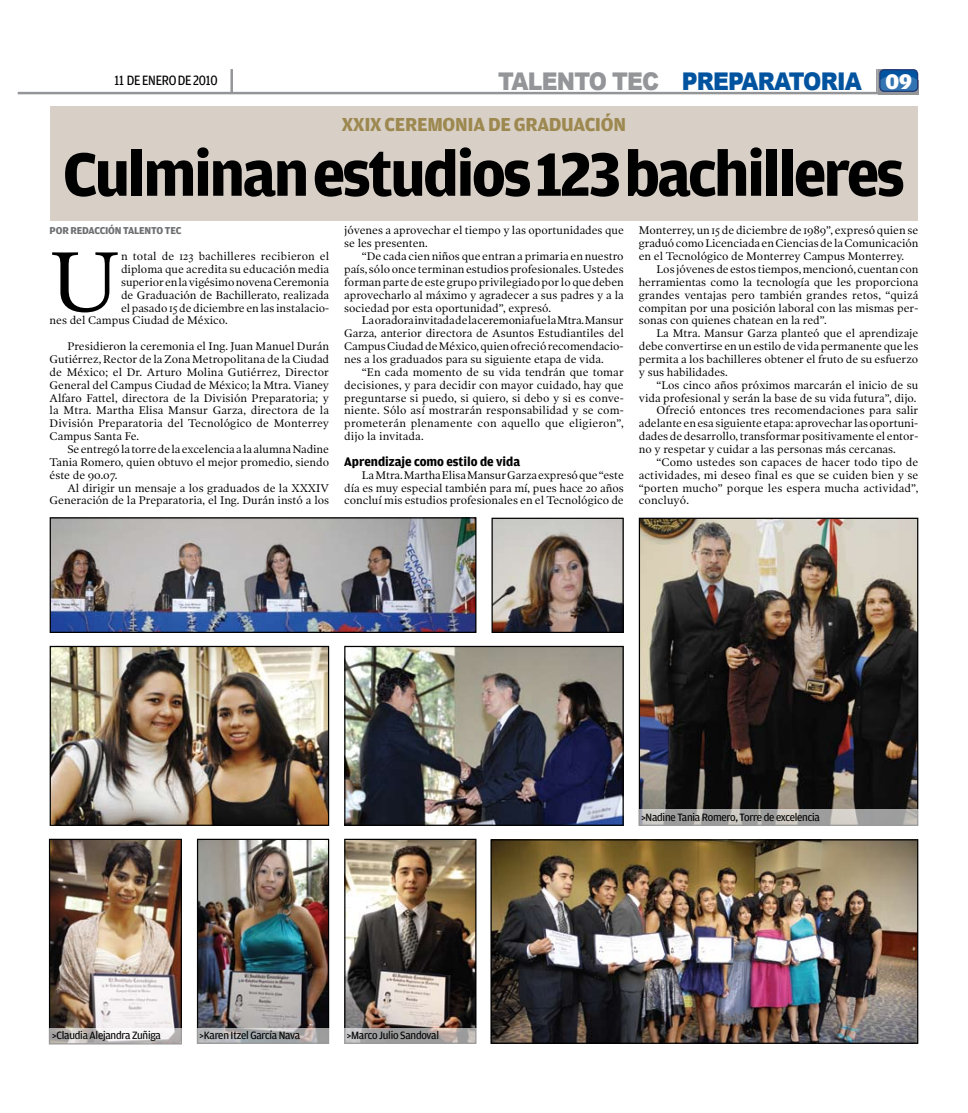
<style>
.page{position:relative;width:968px;height:1113px;background:#fff}
.page>*{position:absolute;margin:0;border:0;box-sizing:border-box;transform-origin:0 0}
.t1{font:86.38px "Poynter OS Text One";color:#000}
.t2{font:700 65px "Amplitude";letter-spacing:-.04em;color:#000}
.t3{font:900 24.38px "Arial";letter-spacing:-.035em;color:#939598;scale:.9 1}
.t4{font:900 24.38px "Arial";color:#00539f;scale:.9 1}
.t5{font:700 20px "Amplitude";letter-spacing:-.015em;color:#9d8850}
.t6{font:14.38px "Amplitude";letter-spacing:-.015em;color:#000;scale:.9 1}
.t7{font:700 13.12px "Amplitude";color:#000}
.t8{font:11.25px/12.9px "Poynter OS Text One";color:#000;text-align:justify}
.t9{font:11.25px "Amplitude";letter-spacing:-.02em;color:#000}
.t10{font:700 10.62px "Amplitude";letter-spacing:-.015em;color:#6d6f71}
.s1{color:#00539f}
.s2{font-family:"Amplitude";font-size:22.5px;color:#fff}
</style>
<div class="page">
<div style="left:50px;top:106px;width:867px;height:115px;background:#d8d0c7"></div>
<div style="left:898px;top:80px;width:20px;height:14px;background:#939598"></div>
<hr style="left:18px;top:92px;width:900px;height:2px;background:#939598">
<hr style="left:230px;top:69px;width:3px;height:24px;background:#939598">
<div style="left:879px;top:69px;width:39px;height:23px;border:1px solid #223a74;border-radius:4px"></div>
<svg style="left:876px;top:69px;width:40px;height:23px"></svg>
<img style="left:52px;top:519px;width:422px;height:112px">
<div style="left:50px;top:517px;width:426px;height:116px;border:1px solid #000"></div>
<img style="left:51px;top:840px;width:129px;height:188px">
<div style="left:49px;top:838px;width:133px;height:206px;border:1px solid #000"></div>
<img style="left:199px;top:840px;width:128px;height:188px">
<div style="left:197px;top:838px;width:132px;height:206px;border:1px solid #000"></div>
<img style="left:493px;top:519px;width:128px;height:112px">
<div style="left:491px;top:517px;width:132px;height:116px;border:1px solid #000"></div>
<img style="left:640px;top:520px;width:276px;height:290px">
<img style="left:346px;top:840px;width:128px;height:188px">
<div style="left:344px;top:838px;width:132px;height:206px;border:1px solid #000"></div>
<img style="left:492px;top:841px;width:424px;height:201px">
<div style="left:490px;top:839px;width:428px;height:205px;border:1px solid #000"></div>
<img style="left:52px;top:648px;width:275px;height:176px">
<div style="left:50px;top:646px;width:279px;height:180px;border:1px solid #000"></div>
<img style="left:346px;top:648px;width:275px;height:176px">
<div style="left:344px;top:646px;width:279px;height:180px;border:1px solid #000"></div>
<svg style="left:638px;top:810px;width:280px;height:16px;background:#adabaa"></svg>
<svg style="left:50px;top:1028px;width:132px;height:16px"></svg>
<svg style="left:197px;top:1028px;width:132px;height:16px;background:#acadaf"></svg>
<svg style="left:344px;top:1028px;width:132px;height:16px;background:#a9a6a5"></svg>
<p class="t6" style="left:114px;top:72px;width:116px">11 DE ENERO DE 2010</p>
<h3 class="t3" style="left:498px;top:68px;width:290px">TALENTO TEC <span class="s1">PREPARATOR</span></h3>
<h3 class="t4" style="left:837px;top:68px;width:85px">IA <span class="s2">09</span></h3>
<h3 class="t5" style="left:342px;top:114px;width:285px">XXIX CEREMONIA DE GRADUACIÓN</h3>
<h2 class="t2" style="left:63px;top:138px;width:843px">Culminan estudios 123 bachilleres</h2>
<p class="t10" style="left:50px;top:225px;width:133px">POR REDACCIÓN TALENTO TEC</p>
<h1 class="t1" style="left:50px;top:228px;width:72px">U</h1>
<p class="t8" style="left:121px;top:249px;width:210px">n total de 123 bachilleres recibieron el</p>
<p class="t8" style="left:121px;top:262px;width:209px">diploma que acredita su educación media</p>
<p class="t8" style="left:121px;top:275px;width:209px">superior en la vigésimo novena Ceremonia</p>
<p class="t8" style="left:121px;top:288px;width:209px">de Graduación de Bachillerato, realizada</p>
<p class="t8" style="left:121px;top:301px;width:210px">el pasado 15 de diciembre en las instalacio-</p>
<p class="t8" style="left:50px;top:314px;width:179px">nes del Campus Ciudad de México.</p>
<p class="t8" style="left:50px;top:339px;width:281px;text-indent:18px">Presidieron la ceremonia el Ing. Juan Manuel Durán Gutiérrez, Rector de la Zona Metropolitana de la Ciudad de México; el Dr. Arturo Molina Gutiérrez, Director General del Campus Ciudad de México; la Mtra. Vianey Alfaro Fattel, directora de la División Preparatoria; y la Mtra. Martha Elisa Mansur Garza, directora de la División Preparatoria del Tecnológico de Monterrey Campus Santa Fe.</p>
<p class="t8" style="left:50px;top:442px;width:281px;text-indent:18px">Se entregó la torre de la excelencia a la alumna Nadine Tania Romero, quien obtuvo el mejor promedio, siendo éste de 90.07.</p>
<p class="t8" style="left:50px;top:481px;width:281px;text-align:right">Al dirigir un mensaje a los graduados de la XXXIV<br>Generación de la Preparatoria, el Ing. Durán instó a los</p>
<p class="t8" style="left:344px;top:224px;width:281px">jóvenes a aprovechar el tiempo y las oportunidades que se les presenten.</p>
<p class="t8" style="left:344px;top:249px;width:281px;text-indent:18px">“De cada cien niños que entran a primaria en nuestro país, sólo once terminan estudios profesionales. Ustedes forman parte de este grupo privilegiado por lo que deben aprovecharlo al máximo y agradecer a sus padres y a la sociedad por esta oportunidad”, expresó.</p>
<p class="t8" style="left:344px;top:314px;width:281px;text-indent:18px">La oradora invitada de la ceremonia fue la Mtra. Mansur Garza, anterior directora de Asuntos Estudiantiles del Campus Ciudad de México, quien ofreció recomendacio&shy;nes a los graduados para su siguiente etapa de vida.</p>
<p class="t8" style="left:344px;top:365px;width:281px;text-indent:18px">“En cada momento de su vida tendrán que tomar decisiones, y para decidir con mayor cuidado, hay que preguntarse si puedo, si quiero, si debo y si es conve&shy;niente. Sólo así mostrarán responsabilidad y se com&shy;prometerán plenamente con aquello que eligieron”, dijo la invitada.</p>
<p class="t7" style="left:344px;top:454px;width:177px">Aprendizaje como estilo de vida</p>
<p class="t8" style="left:344px;top:468px;width:281px;text-indent:18px">La Mtra. Martha Elisa Mansur Garza expresó que “este día es muy especial también para mí, pues hace 20 años concluí mis estudios profesionales en el Tecnológico de</p>
<p class="t8" style="left:638px;top:224px;width:281px">Monterrey, un 15 de diciembre de 1989”, expresó quien se graduó como Licenciada en Ciencias de la Comunicación en el Tecnológico de Monterrey Campus Monterrey.</p>
<p class="t8" style="left:638px;top:262px;width:281px;text-indent:18px">Los jóvenes de estos tiempos, mencionó, cuentan con herramientas como la tecnología que les proporciona grandes ventajas pero también grandes retos, “quizá compitan por una posición laboral con las mismas per&shy;sonas con quienes chatean en la red”.</p>
<p class="t8" style="left:638px;top:327px;width:281px;text-indent:18px">La Mtra. Mansur Garza planteó que el aprendizaje debe convertirse en un estilo de vida permanente que les permita a los bachilleres obtener el fruto de su esfuerzo y sus habilidades.</p>
<p class="t8" style="left:656px;top:378px;width:263px">“Los cinco años próximos marcarán el inicio de su</p>
<p class="t8" style="left:638px;top:391px;width:279px">vida profesional y serán la base de su vida futura”, dijo.</p>
<p class="t8" style="left:656px;top:404px;width:263px">Ofreció entonces tres recomendaciones para salir</p>
<p class="t8" style="left:638px;top:417px;width:281px">adelante en esa siguiente etapa: aprovechar las oportuni-</p>
<p class="t8" style="left:638px;top:429px;width:281px">dades de desarrollo, transformar positivamente el entor-</p>
<p class="t8" style="left:638px;top:442px;width:258px">no y respetar y cuidar a las personas más cercanas.</p>
<p class="t8" style="left:656px;top:455px;width:263px">“Como ustedes son capaces de hacer todo tipo de</p>
<p class="t8" style="left:638px;top:468px;width:281px">actividades, mi deseo final es que se cuiden bien y se</p>
<p class="t8" style="left:638px;top:481px;width:281px">“porten mucho” porque les espera mucha actividad”,</p>
<p class="t8" style="left:638px;top:494px;width:52px">concluyó.</p>
<p class="t9" style="left:52px;top:1029px;width:110px">&gt;Claudia Alejandra Zuñiga</p>
<p class="t9" style="left:199px;top:1029px;width:102px">&gt;Karen Itzel García Nava</p>
<p class="t9" style="left:347px;top:1029px;width:94px">&gt;Marco Julio Sandoval</p>
<p class="t9" style="left:641px;top:811px;width:180px">&gt;Nadine Tania Romero, Torre de excelencia</p>
</div>
